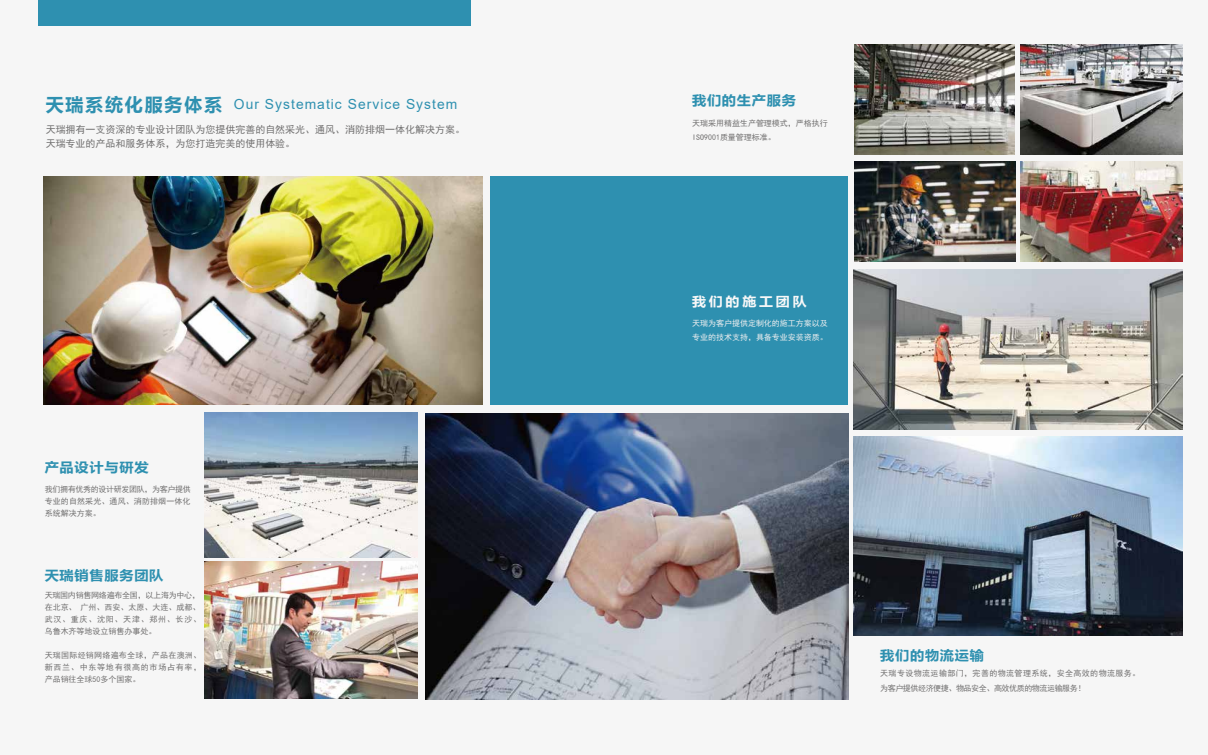
<style>
.page{position:relative;width:1208px;height:755px;background:#fff}
.page>*{position:absolute;margin:0;border:0;box-sizing:border-box;transform-origin:0 0}
.t1{font:700 18px "Microsoft Ya Hei";letter-spacing:.1em;color:#2e90b0}
.t2{font:13.8px "Arial";letter-spacing:.075em;color:#2e90b0}
.t3{font:700 13.2px "Microsoft Ya Hei";letter-spacing:.05em;color:#2e90b0;scale:1.08 1}
.t4{font:700 12.7px "Microsoft Ya Hei";letter-spacing:.2em;color:#f8f8f8;scale:1.1 1}
.t5{font:10px/14px "Sim Hei";color:#727171}
.t6{font:8px/12px "Sim Hei";color:#727171}
.t7{font:8px/14px "Sim Hei";color:#efeff0}
.t8{font:8px "Sim Hei";letter-spacing:.05em;color:#727171}
.t9{font:8px "Sim Hei";letter-spacing:-.05em;color:#727171}
</style>
<div class="page">
<div style="left:0;top:1px;width:604px;height:753px;background:#f6f6f6"></div>
<div style="left:604px;top:1px;width:604px;height:753px;background:#f6f6f6"></div>
<img style="left:426px;top:413px;width:422px;height:285px">
<div style="left:39px;top:0;width:431px;height:25px;background:#2e90b0"></div>
<div style="left:491px;top:176px;width:357px;height:228px;background:#2e90b0"></div>
<img style="left:854px;top:44px;width:160px;height:111px">
<img style="left:853px;top:436px;width:329px;height:198px">
<img style="left:1020px;top:44px;width:162px;height:111px">
<img style="left:1020px;top:161px;width:162px;height:100px">
<img style="left:854px;top:161px;width:161px;height:100px">
<img style="left:853px;top:269px;width:329px;height:160px">
<img style="left:205px;top:412px;width:213px;height:145px">
<img style="left:44px;top:176px;width:439px;height:228px">
<img style="left:205px;top:561px;width:213px;height:136px">
<h1 class="t1" style="left:46px;top:91px;width:178px">天瑞系统化服务体系</h1>
<p class="t5" style="left:46px;top:122px;width:421px">天瑞拥有一支资深的专业设计团队为您提供完善的自然采光、通风、消防排烟一体化解决方案。天瑞专业的产品和服务体系，为您打造完美的使用体验。</p>
<h2 class="t2" style="left:234px;top:95px;width:225px">Our Systematic Service System</h2>
<h3 class="t3" style="left:45px;top:457px;width:98px">产品设计与研发</h3>
<p class="t6" style="left:45px;top:483px;width:148px;text-align:justify">我们拥有优秀的设计研发团队，为客户提供专业的自然采光、通风、消防排烟一体化系统解决方案。</p>
<h3 class="t3" style="left:45px;top:565px;width:111px">天瑞销售服务团队</h3>
<p class="t6" style="left:45px;top:588px;width:158px">天瑞国内销售网络遍布全国，以上海为中心，在北京、 广州、西安、太原、大连、成都、武汉、重庆、沈阳、天津、郑州、长沙、乌鲁木齐等地设立销售办事处。</p>
<p class="t6" style="left:45px;top:648px;width:158px;text-align:justify">天瑞国际经销网络遍布全球，产品在澳洲、新西兰、中东等地有很高的市场占有率，产品销往全球50多个国家。</p>
<h3 class="t3" style="left:692px;top:91px;width:98px">我们的生产服务</h3>
<p class="t6" style="left:692px;top:116px;width:137px;line-height:14px">天瑞采用精益生产管理模式，严格执行<br>ISO9001质量管理标准。</p>
<h3 class="t4" style="left:692px;top:292px;width:106px">我们的施工团队</h3>
<p class="t7" style="left:692px;top:316px;width:137px">天瑞为客户提供定制化的施工方案以及专业的技术支持，具备专业安装资质。</p>
<h3 class="t3" style="left:880px;top:645px;width:98px">我们的物流运输</h3>
<p class="t8" style="left:880px;top:668px;width:261px">天瑞专设物流运输部门，完善的物流管理系统，安全高效的物流服务。</p>
<p class="t9" style="left:880px;top:683px;width:207px">为客户提供经济便捷、物品安全、高效优质的物流运输服务！</p>
</div>
